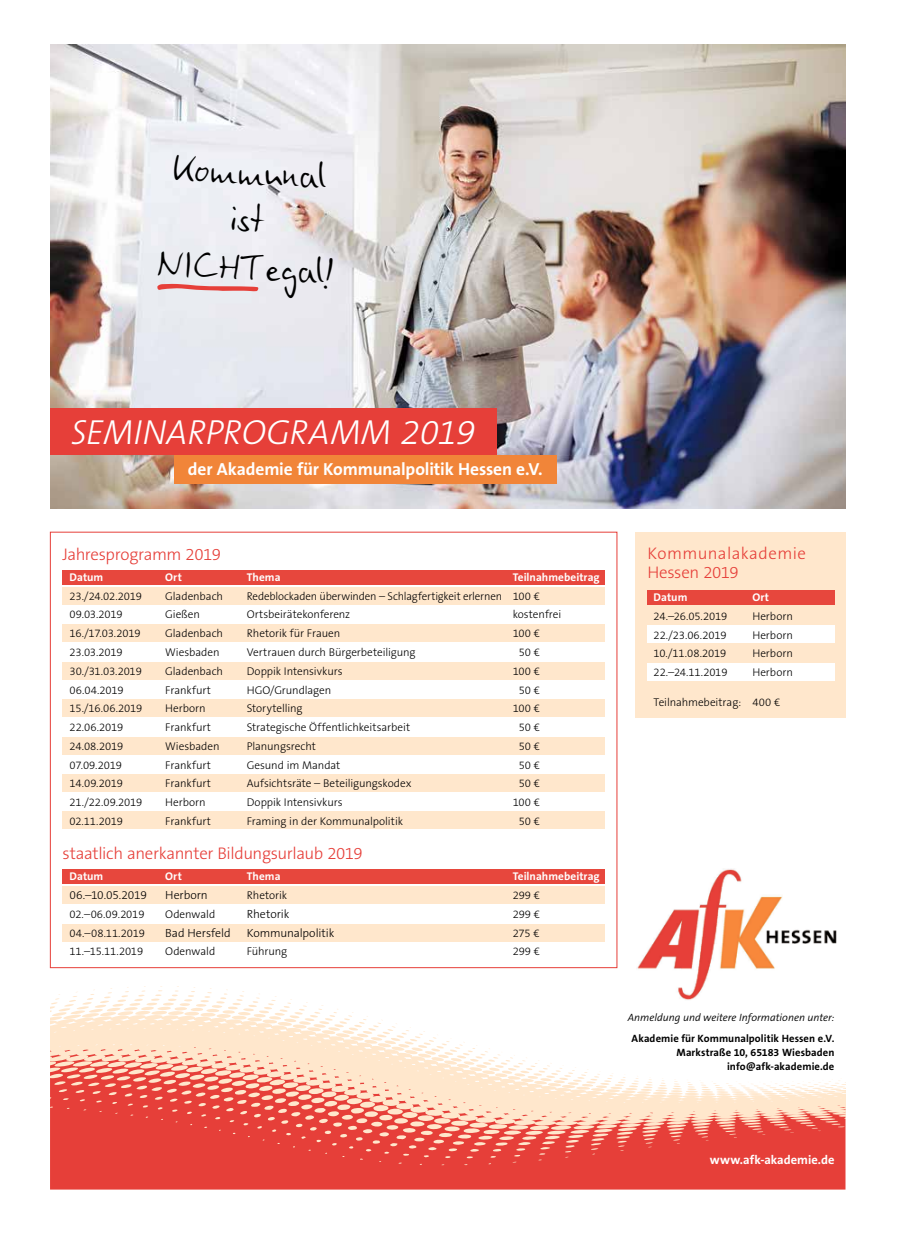
<style>
.page{position:relative;width:904px;height:1241px;background:#fff}
.page>*{position:absolute;margin:0;border:0;box-sizing:border-box;transform-origin:0 0}
.t1{font:41.25px/46.2px "Linotype Ego";color:#000;text-align:center}
.t2{font:40px "Linotype Ego";color:#000}
.t3{font:italic 300 35px "The Sans B3";letter-spacing:-.005em;color:#fff}
.t4{font:700 17.5px "The Sans B7";letter-spacing:-.01em;color:#fff}
.t5{font:300 16.88px "The Sans B3";letter-spacing:-.02em;color:#e63f39}
.t6{font:300 16.88px/18.8px "The Sans B3";letter-spacing:.02em;color:#e63f39}
.t7{font:700 12.5px "The Sans B7";color:#fff}
.t8{font:300 11.88px "The Sans B3";letter-spacing:-.01em;color:#000}
.t9{font:300 11.25px "The Sans B3";letter-spacing:-.01em;color:#000}
.t10{font:700 11.25px "The Sans B7";letter-spacing:.005em;color:#fff}
.t11{font:700 10.62px/13.8px "The Sans B7";letter-spacing:.005em;color:#000;text-align:right}
.t12{font:italic 300 10.62px "The Sans B4";color:#000}
.s1{font-size:41.25px}
</style>
<div class="page">
<img style="left:50px;top:44px;width:795px;height:464px">
<div style="left:50px;top:409px;width:446px;height:46px;background:#e63f39"></div>
<div style="left:174px;top:455px;width:383px;height:28px;background:#f18539"></div>
<div style="left:50px;top:1164px;width:795px;height:25px;background:#e63f39"></div>
<svg style="left:50px;top:986px;width:795px;height:178px"></svg>
<div style="left:631px;top:865px;width:205px;height:137px;background:#fff"></div>
<img style="left:637px;top:869px;width:199px;height:131px">
<div style="left:635px;top:531px;width:210px;height:186px;background:#ffe7cc"></div>
<div style="left:62px;top:586px;width:543px;height:18px;background:#ffe7cc"></div>
<div style="left:647px;top:625px;width:188px;height:18px;background:#fff"></div>
<div style="left:647px;top:663px;width:188px;height:18px;background:#fff"></div>
<div style="left:62px;top:570px;width:543px;height:14px;background:#e7473d"></div>
<div style="left:647px;top:590px;width:188px;height:14px;background:#e7473d"></div>
<div style="left:62px;top:624px;width:543px;height:18px;background:#ffe7cc"></div>
<div style="left:62px;top:661px;width:543px;height:18px;background:#ffe7cc"></div>
<div style="left:62px;top:699px;width:543px;height:18px;background:#ffe7cc"></div>
<div style="left:62px;top:737px;width:543px;height:17px;background:#ffe7cc"></div>
<div style="left:62px;top:811px;width:543px;height:18px;background:#ffe7cc"></div>
<div style="left:62px;top:774px;width:543px;height:18px;background:#ffe7cc"></div>
<div style="left:62px;top:885px;width:543px;height:18px;background:#ffe7cc"></div>
<div style="left:62px;top:923px;width:543px;height:18px;background:#ffe7cc"></div>
<div style="left:62px;top:869px;width:543px;height:14px;background:#e7473d"></div>
<svg style="left:157px;top:284px;width:101px;height:8px"></svg>
<h1 class="t1" style="left:175px;top:143px;width:155px;rotate:3deg">Kommunal ist</h1>
<h2 class="t2" style="left:159px;top:237px;width:176px;rotate:3deg">NICHT<span class="s1">egal!</span></h2>
<h3 class="t3" style="left:71px;top:413px;width:406px">SEMINARPROGRAMM 2019</h3>
<h3 class="t4" style="left:188px;top:459px;width:356px">der Akademie für Kommunalpolitik Hessen e.V.</h3>
<h3 class="t5" style="left:62px;top:545px;width:160px">Jahresprogramm 2019</h3>
<h3 class="t6" style="left:647px;top:544px;width:160px">Kommunalakademie<br>Hessen 2019</h3>
<p class="t10" style="left:70px;top:571px;width:35px">Datum</p>
<p class="t10" style="left:165px;top:571px;width:18px">Ort</p>
<p class="t10" style="left:247px;top:571px;width:35px">Thema</p>
<p class="t10" style="left:512px;top:571px;width:88px">Teilnahmebeitrag</p>
<p class="t9" style="left:70px;top:589px;width:74px">23./24.02.2019</p>
<p class="t9" style="left:165px;top:589px;width:59px">Gladenbach</p>
<p class="t9" style="left:247px;top:589px;width:295px">Redeblockaden überwinden – Schlagfertigkeit erlernen 100 €</p>
<p class="t9" style="left:70px;top:608px;width:55px">09.03.2019</p>
<p class="t9" style="left:165px;top:608px;width:36px">Gießen</p>
<p class="t9" style="left:247px;top:608px;width:105px">Ortsbeirätekonferenz</p>
<p class="t9" style="left:512px;top:608px;width:50px">kostenfrei</p>
<p class="t9" style="left:70px;top:627px;width:73px">16./17.03.2019</p>
<p class="t9" style="left:165px;top:627px;width:59px">Gladenbach</p>
<p class="t9" style="left:247px;top:627px;width:95px">Rhetorik für Frauen</p>
<p class="t9" style="left:512px;top:627px;width:29px">100 €</p>
<p class="t9" style="left:70px;top:646px;width:55px">23.03.2019</p>
<p class="t9" style="left:165px;top:646px;width:56px">Wiesbaden</p>
<p class="t9" style="left:247px;top:646px;width:170px">Vertrauen durch Bürgerbeteiligung</p>
<p class="t9" style="left:519px;top:646px;width:23px">50 €</p>
<p class="t9" style="left:70px;top:664px;width:74px">30./31.03.2019</p>
<p class="t9" style="left:165px;top:664px;width:59px">Gladenbach</p>
<p class="t9" style="left:247px;top:664px;width:97px">Doppik Intensivkurs</p>
<p class="t9" style="left:512px;top:664px;width:29px">100 €</p>
<p class="t9" style="left:70px;top:683px;width:56px">06.04.2019</p>
<p class="t9" style="left:165px;top:683px;width:47px">Frankfurt</p>
<p class="t9" style="left:247px;top:683px;width:86px">HGO/Grundlagen</p>
<p class="t9" style="left:519px;top:683px;width:23px">50 €</p>
<p class="t9" style="left:70px;top:702px;width:74px">15./16.06.2019</p>
<p class="t9" style="left:165px;top:702px;width:42px">Herborn</p>
<p class="t9" style="left:247px;top:702px;width:57px">Storytelling</p>
<p class="t9" style="left:512px;top:702px;width:29px">100 €</p>
<p class="t9" style="left:70px;top:721px;width:55px">22.06.2019</p>
<p class="t9" style="left:165px;top:721px;width:47px">Frankfurt</p>
<p class="t9" style="left:247px;top:721px;width:165px">Strategische Öffentlichkeitsarbeit</p>
<p class="t9" style="left:519px;top:721px;width:23px">50 €</p>
<p class="t9" style="left:70px;top:739px;width:55px">24.08.2019</p>
<p class="t9" style="left:165px;top:739px;width:56px">Wiesbaden</p>
<p class="t9" style="left:247px;top:739px;width:71px">Planungsrecht</p>
<p class="t9" style="left:519px;top:739px;width:23px">50 €</p>
<p class="t9" style="left:70px;top:758px;width:54px">07.09.2019</p>
<p class="t9" style="left:165px;top:758px;width:47px">Frankfurt</p>
<p class="t9" style="left:247px;top:758px;width:95px">Gesund im Mandat</p>
<p class="t9" style="left:519px;top:758px;width:23px">50 €</p>
<p class="t9" style="left:70px;top:777px;width:55px">14.09.2019</p>
<p class="t9" style="left:165px;top:777px;width:47px">Frankfurt</p>
<p class="t9" style="left:247px;top:777px;width:166px">Aufsichtsräte – Beteiligungskodex</p>
<p class="t9" style="left:519px;top:777px;width:23px">50 €</p>
<p class="t9" style="left:70px;top:796px;width:74px">21./22.09.2019</p>
<p class="t9" style="left:165px;top:796px;width:42px">Herborn</p>
<p class="t9" style="left:247px;top:796px;width:97px">Doppik Intensivkurs</p>
<p class="t9" style="left:512px;top:796px;width:29px">100 €</p>
<p class="t9" style="left:70px;top:814px;width:55px">02.11.2019</p>
<p class="t9" style="left:165px;top:814px;width:47px">Frankfurt</p>
<p class="t9" style="left:247px;top:814px;width:158px">Framing in der Kommunalpolitik</p>
<p class="t9" style="left:519px;top:814px;width:23px">50 €</p>
<p class="t10" style="left:653px;top:591px;width:35px">Datum</p>
<p class="t10" style="left:752px;top:591px;width:18px">Ort</p>
<p class="t9" style="left:653px;top:610px;width:75px">24.–26.05.2019</p>
<p class="t9" style="left:752px;top:610px;width:42px">Herborn</p>
<p class="t9" style="left:653px;top:628px;width:75px">22./23.06.2019</p>
<p class="t9" style="left:752px;top:628px;width:42px">Herborn</p>
<p class="t9" style="left:653px;top:647px;width:74px">10./11.08.2019</p>
<p class="t9" style="left:752px;top:647px;width:42px">Herborn</p>
<p class="t9" style="left:653px;top:666px;width:75px">22.–24.11.2019</p>
<p class="t9" style="left:752px;top:666px;width:42px">Herborn</p>
<p class="t9" style="left:653px;top:695px;width:128px">Teilnahmebeitrag: 400 €</p>
<h3 class="t5" style="left:62px;top:843px;width:302px">staatlich anerkannter Bildungsurlaub 2019</h3>
<p class="t10" style="left:70px;top:870px;width:35px">Datum</p>
<p class="t10" style="left:165px;top:870px;width:18px">Ort</p>
<p class="t10" style="left:247px;top:870px;width:35px">Thema</p>
<p class="t10" style="left:512px;top:870px;width:88px">Teilnahmebeitrag</p>
<p class="t8" style="left:70px;top:888px;width:79px">06.–10.05.2019</p>
<p class="t8" style="left:165px;top:888px;width:44px">Herborn</p>
<p class="t9" style="left:247px;top:889px;width:42px">Rhetorik</p>
<p class="t9" style="left:512px;top:889px;width:29px">299 €</p>
<p class="t9" style="left:70px;top:907px;width:76px">02.–06.09.2019</p>
<p class="t9" style="left:165px;top:907px;width:52px">Odenwald</p>
<p class="t8" style="left:247px;top:907px;width:44px">Rhetorik</p>
<p class="t9" style="left:512px;top:907px;width:29px">299 €</p>
<p class="t9" style="left:70px;top:926px;width:77px">04.–08.11.2019</p>
<p class="t8" style="left:165px;top:926px;width:67px">Bad Hersfeld</p>
<p class="t8" style="left:247px;top:926px;width:89px">Kommunalpolitik</p>
<p class="t9" style="left:512px;top:926px;width:28px">275 €</p>
<p class="t9" style="left:70px;top:945px;width:75px">11.–15.11.2019</p>
<p class="t9" style="left:165px;top:945px;width:52px">Odenwald</p>
<p class="t9" style="left:247px;top:945px;width:42px">Führung</p>
<p class="t9" style="left:512px;top:945px;width:29px">299 €</p>
<p class="t12" style="left:628px;top:1011px;width:208px">Anmeldung und weitere Informationen unter:</p>
<p class="t11" style="left:631px;top:1031px;width:204px">Akademie für Kommunalpolitik Hessen e.V.<br>Markstraße 10, 65183 Wiesbaden info@afk-akademie.de</p>
<p class="t7" style="left:709px;top:1153px;width:126px">www.afk-akademie.de</p>
</div>
